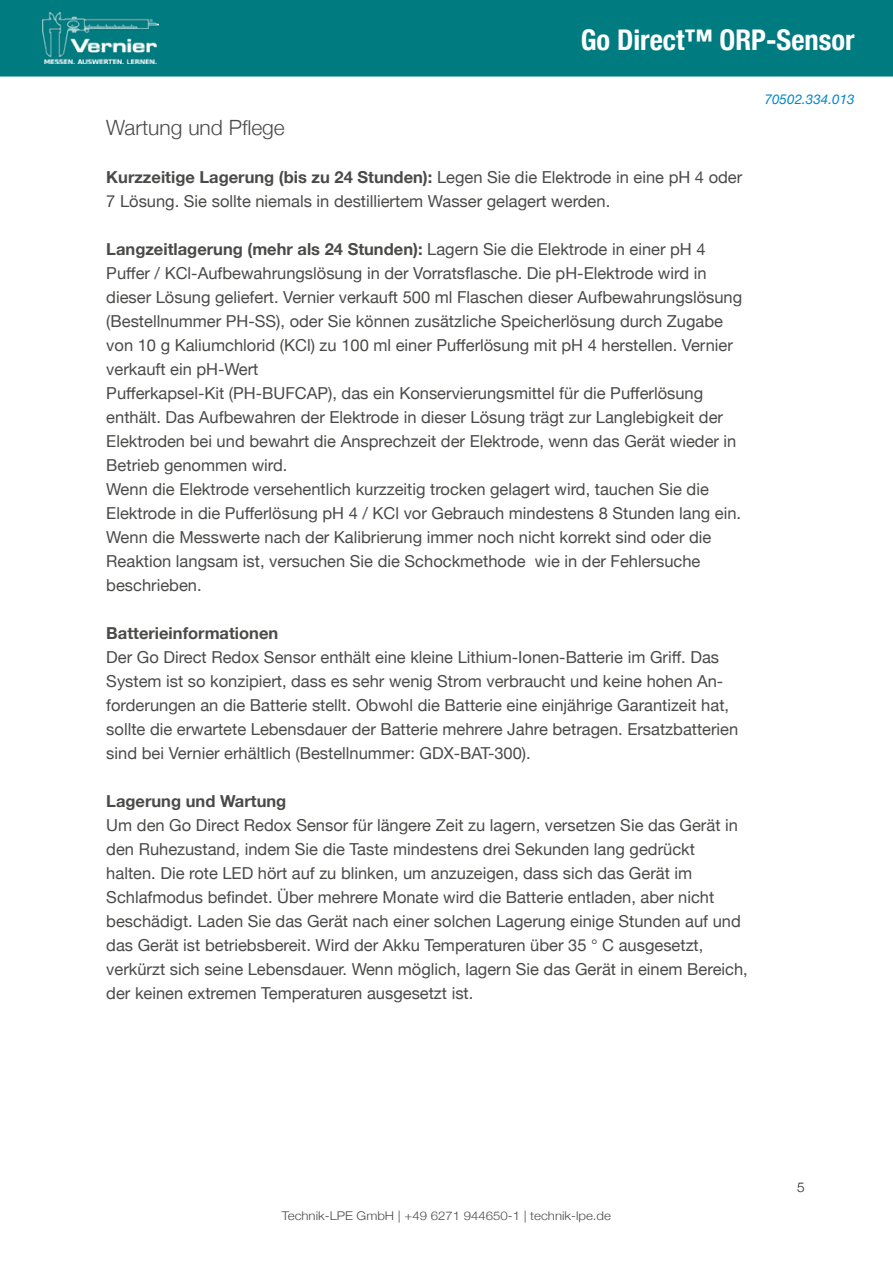
<style>
.page{position:relative;width:893px;height:1263px;background:#fff}
.page>*{position:absolute;margin:0;border:0;box-sizing:border-box;transform-origin:0 0}
.t1{font:700 condensed 28.5px "Helvetica Neue";color:#fff}
.t2{font:300 21px "Helvetica Neue";color:#4a4a49}
.t3{font:16.5px/24px "Helvetica Neue";color:#4a4a49}
.t4{font:700 16.5px "Helvetica Neue";color:#4a4a49}
.t5{font:italic 13.5px "Helvetica Neue";color:#0086ce}
.t6{font:300 13.5px "Helvetica Neue";color:#1d1d1b}
.t7{font:300 12px "Helvetica Neue";color:#4a4a49;scale:1.1 1}
.s1{font-weight:700}
</style>
<div class="page">
<div style="left:0;top:0;width:893px;height:77px;background:#007b80"></div>
<img style="left:43px;top:12px;width:116px;height:52px">
<h1 class="t1" style="left:581px;top:16px;width:276px">Go Direct™ ORP-Sensor</h1>
<p class="t2" style="left:106px;top:111px;width:180px">Wartung und Pflege</p>
<p class="t3" style="left:106px;top:166px;width:637px"><span class="s1">Kurzzeitige Lagerung (bis zu 24 Stunden):</span> Legen Sie die Elektrode in eine pH 4 oder<br>7 Lösung. Sie sollte niemals in destilliertem Wasser gelagert werden.</p>
<p class="t3" style="left:106px;top:238px;width:637px"><span class="s1">Langzeitlagerung (mehr als 24 Stunden):</span> Lagern Sie die Elektrode in einer pH 4<br>Puffer / KCl-Aufbewahrungslösung in der Vorratsflasche. Die pH-Elektrode wird in dieser Lösung geliefert. Vernier verkauft 500 ml Flaschen dieser Aufbewahrungslösung (Bestellnummer PH-SS), oder Sie können zusätzliche Speicherlösung durch Zugabe von 10 g Kaliumchlorid (KCl) zu 100 ml einer Pufferlösung mit pH 4 herstellen. Vernier verkauft ein pH-Wert<br>Pufferkapsel-Kit (PH-BUFCAP), das ein Konservierungsmittel für die Pufferlösung enthält. Das Aufbewahren der Elektrode in dieser Lösung trägt zur Langlebigkeit der Elektroden bei und bewahrt die Ansprechzeit der Elektrode, wenn das Gerät wieder in Betrieb genommen wird.<br>Wenn die Elektrode versehentlich kurzzeitig trocken gelagert wird, tauchen Sie die Elektrode in die Pufferlösung pH 4 / KCl vor Gebrauch mindestens 8 Stunden lang ein.<br>Wenn die Messwerte nach der Kalibrierung immer noch nicht korrekt sind oder die Reaktion langsam ist, versuchen Sie die Schockmethode wie in der Fehlersuche beschrieben.</p>
<p class="t4" style="left:106px;top:620px;width:173px">Batterieinformationen</p>
<p class="t3" style="left:106px;top:646px;width:633px">Der Go Direct Redox Sensor enthält eine kleine Lithium-Ionen-Batterie im Griff. Das System ist so konzipiert, dass es sehr wenig Strom verbraucht und keine hohen An&shy;forderungen an die Batterie stellt. Obwohl die Batterie eine einjährige Garantizeit hat, sollte die erwartete Lebensdauer der Batterie mehrere Jahre betragen. Ersatzbatterien sind bei Vernier erhältlich (Bestellnummer: GDX-BAT-300).</p>
<p class="t4" style="left:106px;top:788px;width:182px">Lagerung und Wartung</p>
<p class="t3" style="left:106px;top:814px;width:643px">Um den Go Direct Redox Sensor für längere Zeit zu lagern, versetzen Sie das Gerät in den Ruhezustand, indem Sie die Taste mindestens drei Sekunden lang gedrückt halten. Die rote LED hört auf zu blinken, um anzuzeigen, dass sich das Gerät im Schlafmodus befindet. Über mehrere Monate wird die Batterie entladen, aber nicht beschädigt. Laden Sie das Gerät nach einer solchen Lagerung einige Stunden auf und das Gerät ist betriebsbereit. Wird der Akku Temperaturen über 35 ° C ausgesetzt, verkürzt sich seine Lebensdauer. Wenn möglich, lagern Sie das Gerät in einem Bereich, der keinen extremen Temperaturen ausgesetzt ist.</p>
<p class="t5" style="left:765px;top:90px;width:92px">70502.334.013</p>
<p class="t7" style="left:282px;top:1206px;width:301px">Technik-LPE GmbH +49 6271 944650-1 technik-lpe.de</p>
<p class="t6" style="left:797px;top:1177px;width:9px">5</p>
</div>
